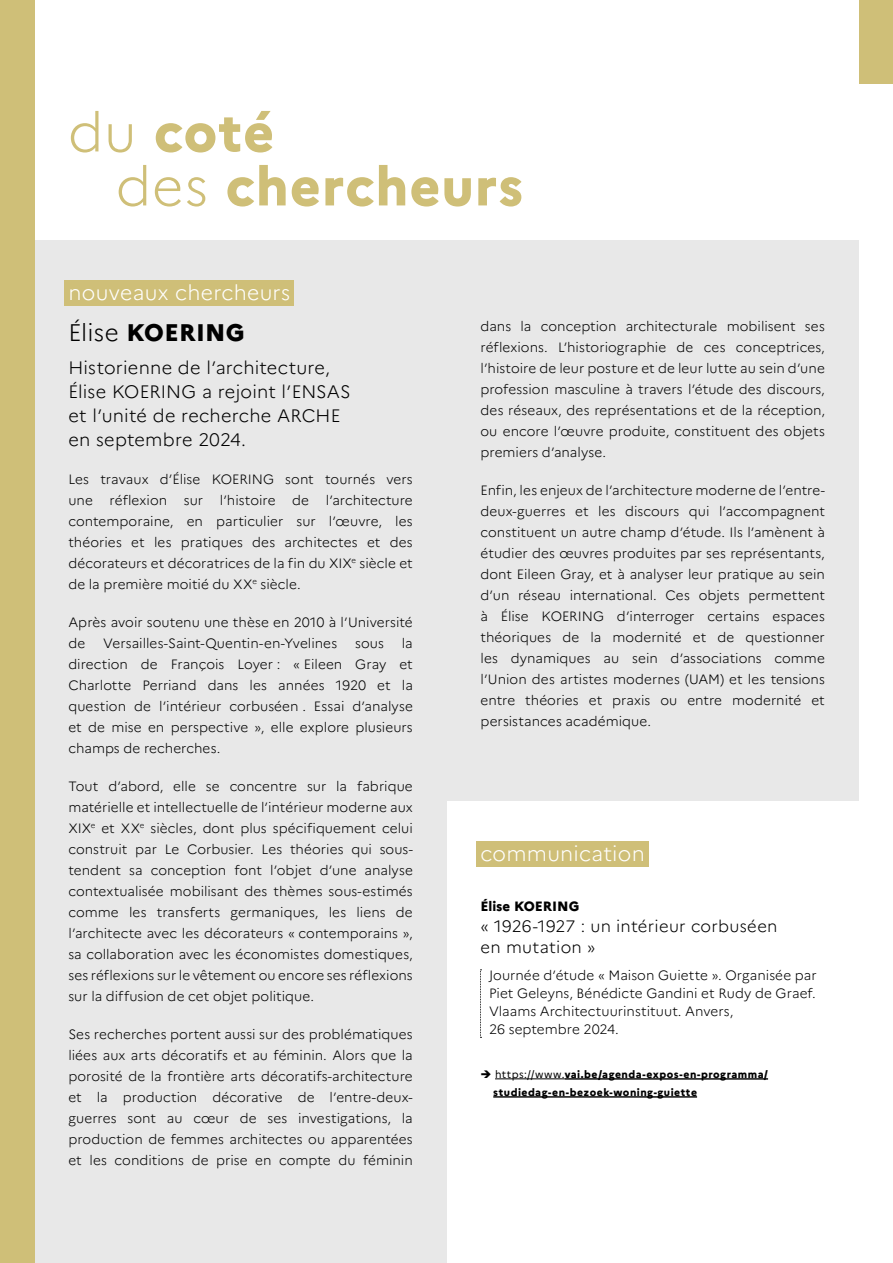
<style>
.page{position:relative;width:893px;height:1263px;background:#fff}
.page>*{position:absolute;margin:0;border:0;box-sizing:border-box;transform-origin:0 0}
.t1{font:800 54px/54px "Marianne";letter-spacing:.02em;color:#cfbf78}
.t2{font:800 24px "Marianne";letter-spacing:.015em;color:#000}
.t3{font:300 21px "Marianne";letter-spacing:.01em;color:#fff}
.t4{font:300 18px/24px "Marianne";letter-spacing:.01em;color:#000}
.t5{font:300 16.5px/21px "Marianne";letter-spacing:.015em;color:#000}
.t6{font:300 13.5px/21px "Marianne";color:#000;text-align:justify}
.t7{font:800 13.5px "Marianne";color:#000}
.t8{font:800 10.5px/18px "Marianne";letter-spacing:.045em;color:#000}
.s1{font-weight:300}
.s2{font-weight:400}
</style>
<div class="page">
<div style="left:0;top:0;width:35px;height:1263px;background:#cfbf78"></div>
<div style="left:859px;top:0;width:34px;height:84px;background:#cfbf78"></div>
<div style="left:35px;top:240px;width:411px;height:1023px;background:#e8e8e8"></div>
<div style="left:64px;top:280px;width:230px;height:25px;background:#cfbf78"></div>
<div style="left:446px;top:240px;width:413px;height:560px;background:#e8e8e8"></div>
<div style="left:476px;top:841px;width:172px;height:25px;background:#cfbf78"></div>
<svg style="left:480px;top:969px;width:1px;height:69px"></svg>
<hr style="left:495px;top:1078px;width:70px;height:1px;background:#000">
<hr style="left:565px;top:1078px;width:203px;height:1px;background:#000">
<hr style="left:493px;top:1096px;width:204px;height:1px;background:#000">
<h1 class="t1" style="left:116px;top:105px;width:409px;text-indent:-48px"><span class="s1">du</span> coté<br><span class="s1">des</span> chercheurs</h1>
<h3 class="t3" style="left:68px;top:280px;width:223px">nouveaux chercheurs</h3>
<h2 class="t2" style="left:68px;top:318px;width:178px"><span class="s1">Élise</span> KOERING</h2>
<h3 class="t4" style="left:68px;top:355px;width:284px">Historienne de l’architecture,<br>Élise KOERING a rejoint l’ENSAS et l’unité de recherche ARCHE en septembre 2024.</h3>
<p class="t6" style="left:68px;top:468px;width:346px">Les travaux d’Élise KOERING sont tournés vers une réflexion sur l’histoire de l’architecture contemporaine, en particulier sur l’œuvre, les théories et les pratiques des architectes et des décorateurs et décoratrices de la fin du XIX<sup>e</sup> siècle et de la première moitié du XX<sup>e</sup> siècle.</p>
<p class="t6" style="left:68px;top:611px;width:346px">Après avoir soutenu une thèse en 2010 à l’Université de</p>
<p class="t6" style="left:103px;top:632px;width:236px">Versailles-Saint-Quentin-en-Yvelines</p>
<p class="t6" style="left:355px;top:632px;width:30px">sous</p>
<p class="t6" style="left:68px;top:632px;width:346px;text-indent:333px">la direction de François Loyer : « Eileen Gray et Charlotte Perriand dans les années 1920 et la question de l’intérieur corbuséen . Essai d’analyse et de mise en perspective », elle explore plusieurs champs de recherches.</p>
<p class="t6" style="left:68px;top:775px;width:346px">Tout d’abord, elle se concentre sur la fabrique matérielle et intellectuelle de l’intérieur moderne aux XIX<sup>e</sup> et XX<sup>e</sup> siècles, dont plus spécifiquement celui construit par Le Corbusier. Les théories qui sous&shy;tendent sa conception font l’objet d’une analyse contextualisée mobilisant des thèmes sous-estimés comme les transferts germaniques, les liens de l’architecte avec les décorateurs « contemporains », sa collaboration avec les économistes domestiques, ses réflexions sur le vêtement ou encore ses réflexions sur la diffusion de cet objet politique.</p>
<p class="t6" style="left:68px;top:1023px;width:346px">Ses recherches portent aussi sur des problématiques liées aux arts décoratifs et au féminin. Alors que la porosité de la frontière arts décoratifs-architecture et la production décorative de l’entre-deux&shy;guerres sont au cœur de ses investigations, la production de femmes architectes ou apparentées et les conditions de prise en compte du féminin</p>
<p class="t6" style="left:480px;top:316px;width:346px">dans la conception architecturale mobilisent ses réflexions. L’historiographie de ces conceptrices, l’histoire de leur posture et de leur lutte au sein d’une profession masculine à travers l’étude des discours, des réseaux, des représentations et de la réception, ou encore l’œuvre produite, constituent des objets premiers d’analyse.</p>
<p class="t6" style="left:480px;top:480px;width:346px">Enfin, les enjeux de l’architecture moderne de l’entre&shy;deux-guerres et les discours qui l’accompagnent constituent un autre champ d’étude. Ils l’amènent à étudier des œuvres produites par ses représentants, dont Eileen Gray, et à analyser leur pratique au sein d’un réseau international. Ces objets permettent à Élise KOERING d’interroger certains espaces théoriques de la modernité et de questionner les dynamiques au sein d’associations comme l’Union des artistes modernes (UAM) et les tensions entre théories et praxis ou entre modernité et persistances académique.</p>
<h3 class="t3" style="left:480px;top:841px;width:166px">communication</h3>
<p class="t7" style="left:480px;top:898px;width:100px">Élise KOERING</p>
<p class="t5" style="left:480px;top:916px;width:299px">« 1926-1927 : un intérieur corbuséen en mutation »</p>
<p class="t6" style="left:489px;top:966px;width:329px;line-height:18px;text-align:left">Journée d’étude « Maison Guiette ». Organisée par Piet Geleyns, Bénédicte Gandini et Rudy de Graef.<br>Vlaams Architectuurinstituut. Anvers,<br>26 septembre 2024.</p>
<p class="t8" style="left:493px;top:1065px;width:276px"><span class="s2">https://www.</span>vai.be/agenda-expos-en-programma/ studiedag-en-bezoek-woning-guiette</p>
</div>
